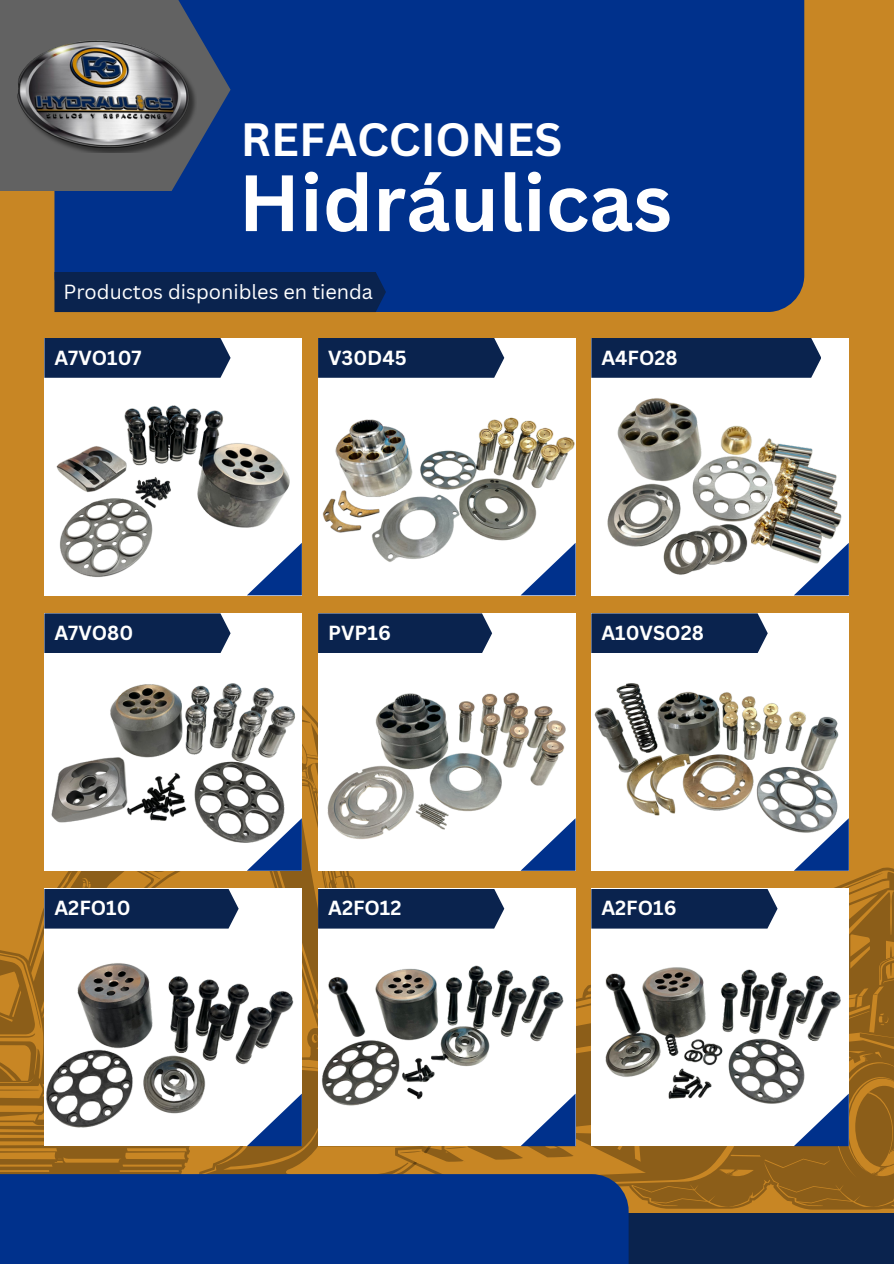
<style>
.page{position:relative;width:894px;height:1264px;background:#fff}
.page>*{position:absolute;margin:0;border:0;box-sizing:border-box;transform-origin:0 0}
.t1{font:700 78px "Canva Sans";color:#fff}
.t2{font:700 45.45px "Canva Sans";color:#fff}
.t3{font:700 19.8px "Canva Sans";color:#fff}
.t4{font:19.8px "Canva Sans";color:#fff}
</style>
<div class="page">
<div style="left:0;top:0;width:893px;height:1263px;background:#c88624"></div>
<div style="left:44px;top:338px;width:258px;height:257px;background:#fff"></div>
<svg style="left:0;top:705px;width:395px;height:469px"></svg>
<svg style="left:0;top:1089px;width:40px;height:1px"></svg>
<svg style="left:302px;top:717px;width:8px;height:6px"></svg>
<svg style="left:302px;top:775px;width:12px;height:11px"></svg>
<svg style="left:0;top:950px;width:35px;height:87px"></svg>
<svg style="left:314px;top:1034px;width:4px;height:7px"></svg>
<svg style="left:395px;top:867px;width:498px;height:342px;fill:#8c5e19"></svg>
<svg style="left:632px;top:1185px;width:73px;height:17px"></svg>
<svg style="left:879px;top:956px;width:14px;height:25px"></svg>
<svg style="left:575px;top:984px;width:16px;height:39px"></svg>
<svg style="left:777px;top:1185px;width:73px;height:17px"></svg>
<svg style="left:399px;top:1146px;width:67px;height:27px"></svg>
<div style="left:44px;top:888px;width:258px;height:258px;background:#fff"></div>
<div style="left:44px;top:613px;width:258px;height:257px;background:#fff"></div>
<div style="left:318px;top:338px;width:257px;height:257px;background:#fff"></div>
<div style="left:318px;top:888px;width:257px;height:258px;background:#fff"></div>
<div style="left:318px;top:613px;width:257px;height:257px;background:#fff"></div>
<div style="left:591px;top:338px;width:257px;height:257px;background:#fff"></div>
<div style="left:591px;top:888px;width:257px;height:258px;background:#fff"></div>
<div style="left:591px;top:613px;width:257px;height:257px;background:#fff"></div>
<div style="left:44px;top:338px;width:186px;height:40px;background:#0a234e"></div>
<svg style="left:44px;top:870px;width:194px;height:58px"></svg>
<div style="left:44px;top:613px;width:186px;height:40px;background:#0a234e"></div>
<div style="left:318px;top:338px;width:186px;height:40px;background:#0a234e"></div>
<div style="left:318px;top:889px;width:186px;height:39px;background:#0a234e"></div>
<div style="left:318px;top:613px;width:174px;height:40px;background:#0a234e"></div>
<div style="left:591px;top:338px;width:230px;height:40px;background:#0a234e"></div>
<div style="left:591px;top:889px;width:186px;height:39px;background:#0a234e"></div>
<div style="left:591px;top:613px;width:176px;height:40px;background:#0a234e"></div>
<svg style="left:247px;top:543px;width:55px;height:52px"></svg>
<svg style="left:247px;top:1093px;width:55px;height:53px"></svg>
<svg style="left:247px;top:850px;width:55px;height:20px"></svg>
<svg style="left:521px;top:577px;width:54px;height:18px"></svg>
<svg style="left:521px;top:1094px;width:54px;height:52px"></svg>
<svg style="left:521px;top:819px;width:54px;height:51px"></svg>
<svg style="left:794px;top:582px;width:54px;height:13px"></svg>
<svg style="left:794px;top:1094px;width:54px;height:52px"></svg>
<svg style="left:793px;top:818px;width:90px;height:89px"></svg>
<div style="left:54px;top:0;width:750px;height:312px;background:#00318c"></div>
<svg style="left:0;top:0;width:230px;height:191px;background:#4a566c"></svg>
<div style="left:54px;top:272px;width:332px;height:40px;background:#0a234e"></div>
<div style="left:575px;top:1212px;width:318px;height:51px;background:#0a234e"></div>
<div style="left:0;top:1174px;width:628px;height:89px;background:#00318c"></div>
<img style="left:6px;top:33px;width:191px;height:120px">
<img style="left:56px;top:405px;width:234px;height:177px">
<img style="left:322px;top:414px;width:254px;height:163px">
<img style="left:607px;top:398px;width:241px;height:184px">
<img style="left:51px;top:683px;width:251px;height:167px">
<img style="left:327px;top:692px;width:245px;height:152px">
<img style="left:594px;top:683px;width:254px;height:152px">
<img style="left:43px;top:957px;width:254px;height:173px">
<img style="left:322px;top:965px;width:248px;height:143px">
<img style="left:605px;top:967px;width:240px;height:143px">
<p class="t2" style="left:241px;top:107px;width:323px">REFACCIONES</p>
<h2 class="t1" style="left:238px;top:148px;width:435px">Hidráulicas</h2>
<p class="t4" style="left:63px;top:277px;width:311px">Productos disponibles en tienda</p>
<h1 class="t3" style="left:54px;top:343px;width:89px">A7VO107</h1>
<p class="t3" style="left:328px;top:343px;width:80px">V30D45</p>
<p class="t3" style="left:601px;top:343px;width:78px">A4FO28</p>
<h3 class="t3" style="left:54px;top:619px;width:80px">A7VO80</h3>
<h3 class="t3" style="left:328px;top:619px;width:64px">PVP16</h3>
<h3 class="t3" style="left:601px;top:619px;width:104px">A10VSO28</h3>
<p class="t3" style="left:54px;top:894px;width:78px">A2FO10</p>
<p class="t3" style="left:328px;top:894px;width:75px">A2FO12</p>
<p class="t3" style="left:601px;top:894px;width:77px">A2FO16</p>
</div>
